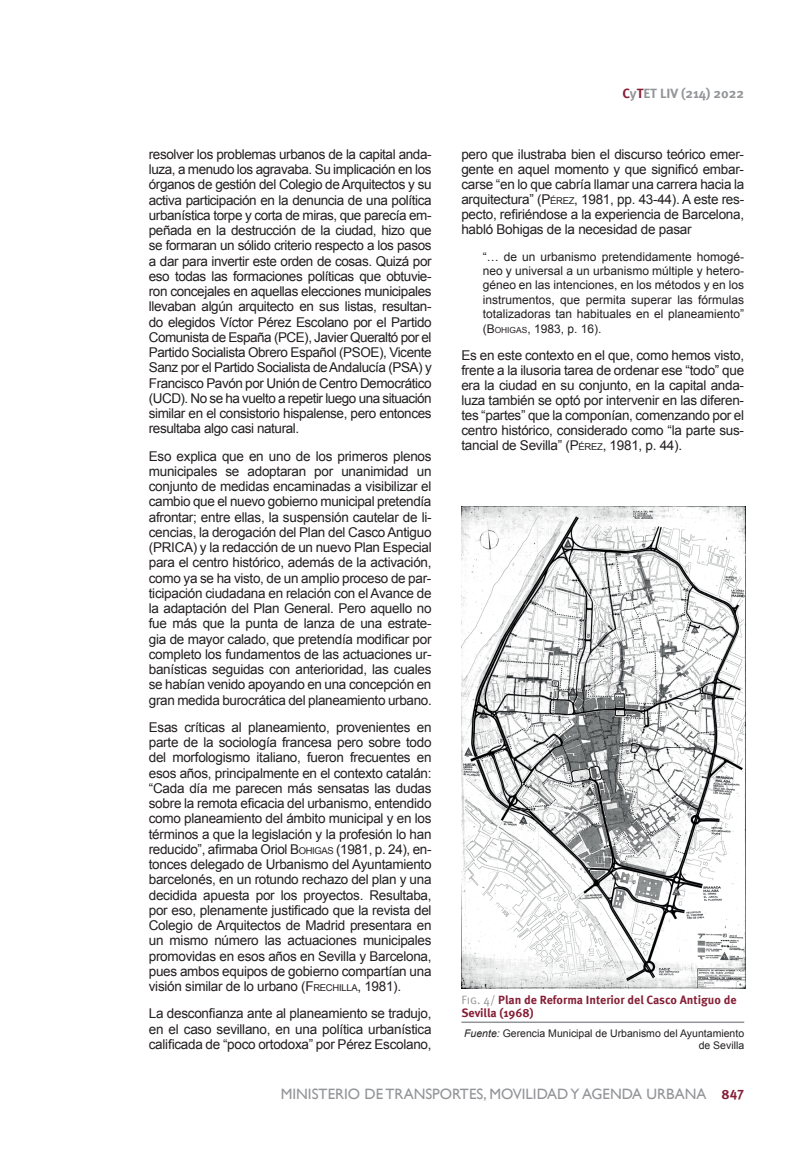
<style>
.page{position:relative;width:808px;height:1149px;background:#fff}
.page>*{position:absolute;margin:0;border:0;box-sizing:border-box;transform-origin:0 0}
.t1{font:15px "Gill Sans";color:#939598}
.t2{font:13.5px/15.3px "Arial";letter-spacing:-.02em;color:#231f20;text-align:justify}
.t3{font:700 13.5px "Meta Pro";color:#939598}
.t4{font:12px/14.4px "Arial";color:#231f20;text-align:justify}
.t5{font:700 12px/13.2px "Meta Pro";color:#851f36}
.t6{font:10.5px/11.6px "Arial";color:#231f20;text-align:right}
.s1{font-style:inherit}
.s2{font-size:9.45px}
.s3{color:#851f36}
.s4{font-size:8.4px}
.s5{font-weight:400;color:#939598}
.s6{font-style:italic}
.s7{font-family:"Meta Pro";font-weight:700;font-size:13.5px;color:#851f36}
</style>
<div class="page">
<hr style="left:461px;top:1021px;width:283px;height:1px;background:#939598">
<img style="left:461px;top:506px;width:284px;height:482px">
<p class="t2" style="left:149px;top:146px;width:284px">resolver los problemas urbanos de la capital anda&shy;luza, a menudo los agravaba. Su implicación en los órganos de gestión del Colegio de Arquitectos y su activa participación en la denuncia de una política urbanística torpe y corta de miras, que parecía em&shy;peñada en la destrucción de la ciudad, hizo que se formaran un sólido criterio respecto a los pasos a dar para invertir este orden de cosas. Quizá por eso todas las formaciones políticas que obtuvie&shy;ron concejales en aquellas elecciones municipales llevaban algún arquitecto en sus listas, resultan&shy;do elegidos Víctor Pérez Escolano por el Partido Comunista de España (PCE), Javier Queraltó por el Partido Socialista Obrero Español (PSOE), Vicente Sanz por el Partido Socialista de Andalucía (PSA) y Francisco Pavón por Unión de Centro Democrático (UCD). No se ha vuelto a repetir luego una situación similar en el consistorio hispalense, pero entonces resultaba algo casi natural.</p>
<p class="t2" style="left:149px;top:448px;width:284px">Eso explica que en uno de los primeros plenos municipales se adoptaran por unanimidad un conjunto de medidas encaminadas a visibilizar el cambio que el nuevo gobierno municipal pretendía afrontar; entre ellas, la suspensión cautelar de li&shy;cencias, la derogación del Plan del Casco Antiguo (PRICA) y la redacción de un nuevo Plan Especial para el centro histórico, además de la activación, como ya se ha visto, de un amplio proceso de par&shy;ticipación ciudadana en relación con el Avance de la adaptación del Plan General. Pero aquello no fue más que la punta de lanza de una estrate&shy;gia de mayor calado, que pretendía modificar por completo los fundamentos de las actuaciones ur&shy;banísticas seguidas con anterioridad, las cuales se habían venido apoyando en una concepción en gran medida burocrática del planeamiento urbano.</p>
<p class="t2" style="left:149px;top:719px;width:284px">Esas críticas al planeamiento, provenientes en parte de la sociología francesa pero sobre todo del morfologismo italiano, fueron frecuentes en esos años, principalmente en el contexto catalán: “Cada día me parecen más sensatas las dudas sobre la remota eficacia del urbanismo, entendido como planeamiento del ámbito municipal y en los términos a que la legislación y la profesión lo han reducido”, afirmaba Oriol <span class="s1">B</span><span class="s2">OHIGAS</span> (1981, p. 24), en&shy;tonces delegado de Urbanismo del Ayuntamiento barcelonés, en un rotundo rechazo del plan y una decidida apuesta por los proyectos. Resultaba, por eso, plenamente justificado que la revista del Colegio de Arquitectos de Madrid presentara en un mismo número las actuaciones municipales promovidas en esos años en Sevilla y Barcelona, pues ambos equipos de gobierno compartían una visión similar de lo urbano (<span class="s1">F</span><span class="s2">RECHILLA</span><span class="s1">, 1981)</span>.</p>
<p class="t2" style="left:149px;top:1005px;width:284px">La desconfianza ante al planeamiento se tradujo, en el caso sevillano, en una política urbanística calificada de “poco ortodoxa” por Pérez Escolano,</p>
<p class="t3" style="left:623px;top:83px;width:123px"><span class="s3">C</span>y<span class="s3">T</span>ET LIV (214) 2022</p>
<p class="t2" style="left:461px;top:147px;width:284px">pero que ilustraba bien el discurso teórico emer&shy;gente en aquel momento y que significó embar&shy;carse “en lo que cabría llamar una carrera hacia la arquitectura” (<span class="s1">P</span><span class="s2">ÉREZ</span><span class="s1">, 1981,</span> pp. <span class="s1">43-44)</span>. A este res&shy;pecto, refiriéndose a la experiencia de Barcelona, habló Bohigas de la necesidad de pasar</p>
<p class="t4" style="left:483px;top:249px;width:263px">“… de un urbanismo pretendidamente homogé&shy;neo y universal a un urbanismo múltiple y hetero&shy;géneo en las intenciones, en los métodos y en los instrumentos, que permita superar las fórmulas totalizadoras tan habituales en el planeamiento” (<span class="s1">B</span><span class="s4">OHIGAS</span>, 1983, p. 16).</p>
<p class="t2" style="left:461px;top:348px;width:284px">Es en este contexto en el que, como hemos visto, frente a la ilusoria tarea de ordenar ese “todo” que era la ciudad en su conjunto, en la capital anda&shy;luza también se optó por intervenir en las diferen&shy;tes “partes” que la componían, comenzando por el centro histórico, considerado como “la parte sus&shy;tancial de Sevilla” (<span class="s1">P</span><span class="s2">ÉREZ</span><span class="s1">, 1981,</span> p. <span class="s1">44)</span>.</p>
<p class="t5" style="left:461px;top:992px;width:277px"><span class="s5">Fig. 4/</span> Plan de Reforma Interior del Casco Antiguo de<br>Sevilla (1968)</p>
<p class="t6" style="left:464px;top:1027px;width:281px"><span class="s6">Fuente:</span> Gerencia Municipal de Urbanismo del Ayuntamiento de Sevilla</p>
<p class="t1" style="left:281px;top:1084px;width:465px">MINISTERIO DE TRANSPORTES, MOVILIDAD Y AGENDA URBANA <span class="s7">847</span></p>
</div>
